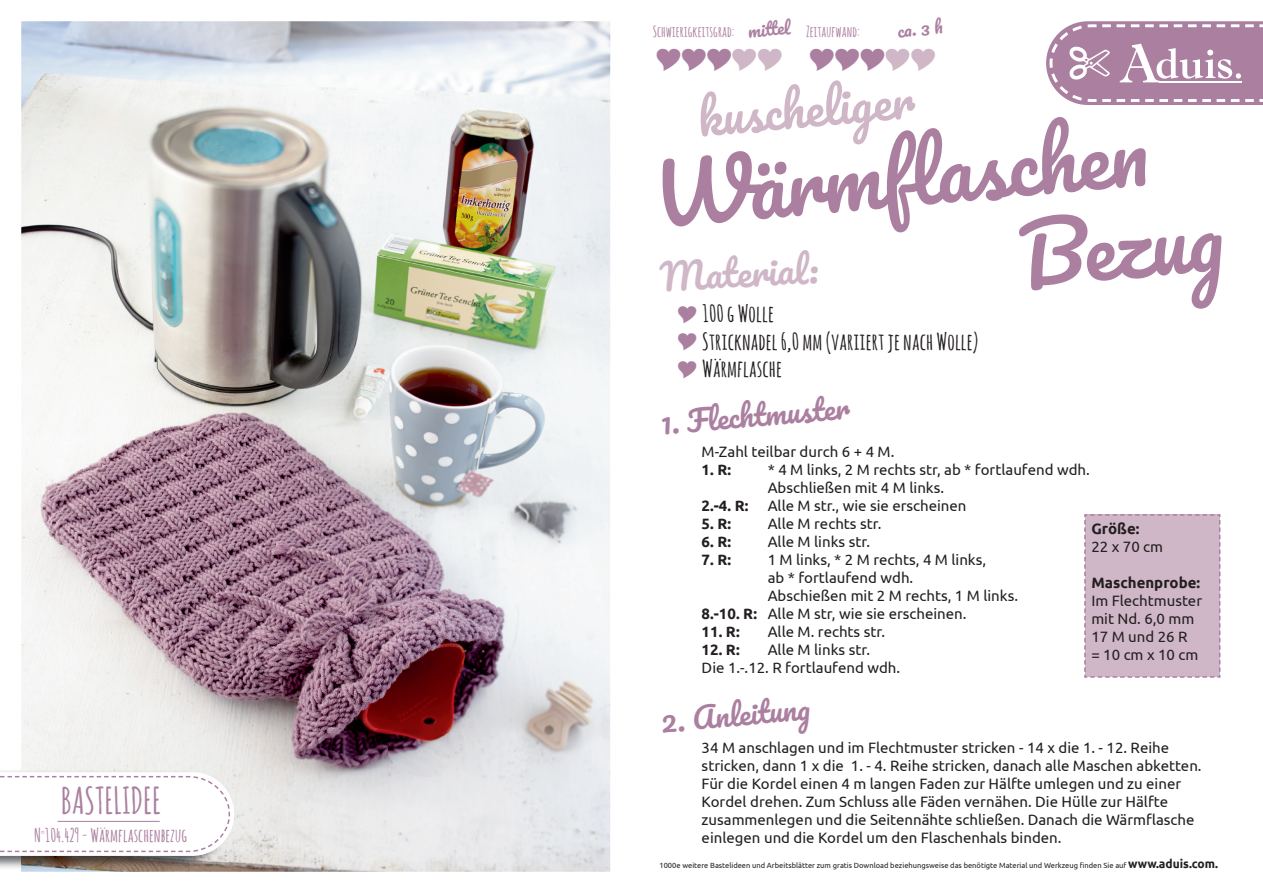
<style>
.page{position:relative;width:1263px;height:893px;background:#fff}
.page>*{position:absolute;margin:0;border:0;box-sizing:border-box;transform-origin:0 0}
.t1{font:80.7px "Pacifico";color:#ab7fa0}
.t2{font:80.55px "Pacifico";color:#ab7fa0}
.t3{font:47.1px "Pacifico";color:#d0b7c8}
.t4{font:36.75px "Pacifico";color:#d0b7c8}
.t5{font:700 36.45px "Amatic SC";color:#ab7fa0}
.t6{font:29.1px "Pacifico";color:#ab7fa0}
.t7{font:700 23.25px/27.9px "Amatic SC";color:#231f20}
.t8{font:700 18.45px "Amatic SC";color:#ab7fa0}
.t9{font:17.25px "Pacifico";color:#ab7fa0}
.t10{font:15px/18px "Ubuntu";color:#231f20}
.t11{font:700 15px "Ubuntu";color:#231f20}
.t12{font:700 15px "Amatic SC";color:#ab7fa0}
.t13{font:7.5px "Ubuntu";color:#231f20}
.s1{font-weight:700}
.s2{font-weight:700;font-size:12px}
</style>
<div class="page">
<img style="left:21px;top:21px;width:589px;height:851px">
<img style="left:0;top:769px;width:229px;height:101px">
<svg style="left:0;top:772px;width:234px;height:84px"></svg>
<hr style="left:58px;top:821px;width:102px;height:1px;background:#ab7fa0">
<svg style="left:1046px;top:21px;width:217px;height:84px"></svg>
<div style="left:1084px;top:514px;width:137px;height:164px;background:#d0b7c8"></div>
<h3 class="t5" style="left:61px;top:774px;width:102px">BASTELIDEE</h3>
<p class="t8" style="left:34px;top:822px;width:155px">N<sup>°</sup>104.429 - Wärmflaschenbezug</p>
<p class="t12" style="left:653px;top:21px;width:83px">Schwierigkeitsgrad:</p>
<p class="t9" style="left:747px;top:22px;width:43px;rotate:-5deg">mitt el</p>
<p class="t12" style="left:806px;top:21px;width:55px">Zeitaufwand:</p>
<p class="t9" style="left:897px;top:22px;width:47px;rotate:-5deg">ca. 3 h</p>
<h3 class="t3" style="left:695px;top:93px;width:217px;rotate:-5deg">kuscheliger</h3>
<h2 class="t2" style="left:650px;top:154px;width:498px;rotate:-5deg">Wärmfl aschen</h2>
<h1 class="t1" style="left:1016px;top:213px;width:208px;rotate:-5deg">Bezug</h1>
<h3 class="t4" style="left:659px;top:257px;width:160px;rotate:-3deg">Material:</h3>
<h3 class="t7" style="left:702px;top:298px;width:277px">100 g Wolle<br>Stricknadel 6,0 mm (variiert je nach Wolle)<br>Wärmflasche</h3>
<h3 class="t6" style="left:659px;top:408px;width:190px;rotate:-5deg">1. Flechtmuster</h3>
<p class="t10" style="left:702px;top:442px;width:194px">M-Zahl teilbar durch 6 + 4 M.</p>
<p class="t11" style="left:702px;top:461px;width:31px">1. R:</p>
<p class="t10" style="left:768px;top:460px;width:324px">* 4 M links, 2 M rechts str, ab * fortlaufend wdh.<br>Abschließen mit 4 M links.</p>
<p class="t11" style="left:702px;top:497px;width:48px">2.-4. R:</p>
<p class="t10" style="left:768px;top:496px;width:200px">Alle M str., wie sie erscheinen</p>
<p class="t11" style="left:702px;top:515px;width:31px">5. R:</p>
<p class="t10" style="left:768px;top:514px;width:115px">Alle M rechts str.</p>
<p class="t11" style="left:702px;top:533px;width:31px">6. R:</p>
<p class="t10" style="left:768px;top:532px;width:104px">Alle M links str.</p>
<p class="t11" style="left:702px;top:551px;width:31px">7. R:</p>
<p class="t10" style="left:768px;top:550px;width:220px">1 M links, * 2 M rechts, 4 M links,</p>
<p class="t10" style="left:768px;top:568px;width:147px">ab * fortlaufend wdh.</p>
<p class="t10" style="left:768px;top:586px;width:252px">Abschießen mit 2 M rechts, 1 M links.</p>
<p class="t10" style="left:702px;top:604px;width:266px"><span class="s1">8.-10. R:</span> Alle M str, wie sie erscheinen.</p>
<p class="t11" style="left:702px;top:623px;width:40px">11. R:</p>
<p class="t10" style="left:768px;top:622px;width:119px">Alle M. rechts str.</p>
<p class="t11" style="left:702px;top:641px;width:40px">12. R:</p>
<p class="t11" style="left:1091px;top:520px;width:50px">Größe:</p>
<p class="t10" style="left:1091px;top:537px;width:73px">22 x 70 cm</p>
<p class="t11" style="left:1091px;top:574px;width:110px">Maschenprobe:</p>
<p class="t10" style="left:1091px;top:591px;width:112px">Im Flechtmuster mit Nd. 6,0 mm<br>17 M und 26 R<br>= 10 cm x 10 cm</p>
<p class="t10" style="left:702px;top:640px;width:200px;text-indent:66px">Alle M links str.<br>Die 1.-.12. R fortlaufend wdh.</p>
<h3 class="t6" style="left:659px;top:706px;width:152px;rotate:-5deg">2. Anleitung</h3>
<p class="t10" style="left:702px;top:739px;width:501px">34 M anschlagen und im Flechtmuster stricken - 14 x die 1. - 12. Reihe stricken, dann 1 x die 1. - 4. Reihe stricken, danach alle Maschen abketten.<br>Für die Kordel einen 4 m langen Faden zur Hälfte umlegen und zu einer Kordel drehen. Zum Schluss alle Fäden vernähen. Die Hülle zur Hälfte zusammenlegen und die Seitennähte schließen. Danach die Wärmflasche einlegen und die Kordel um den Flaschenhals binden.</p>
<p class="t13" style="left:659px;top:860px;width:560px">1000e weitere Bastelideen und Arbeitsblätter zum gratis Download beziehungsweise das benötigte Material und Werkzeug finden Sie auf <span class="s2">www.aduis.com.</span></p>
</div>
